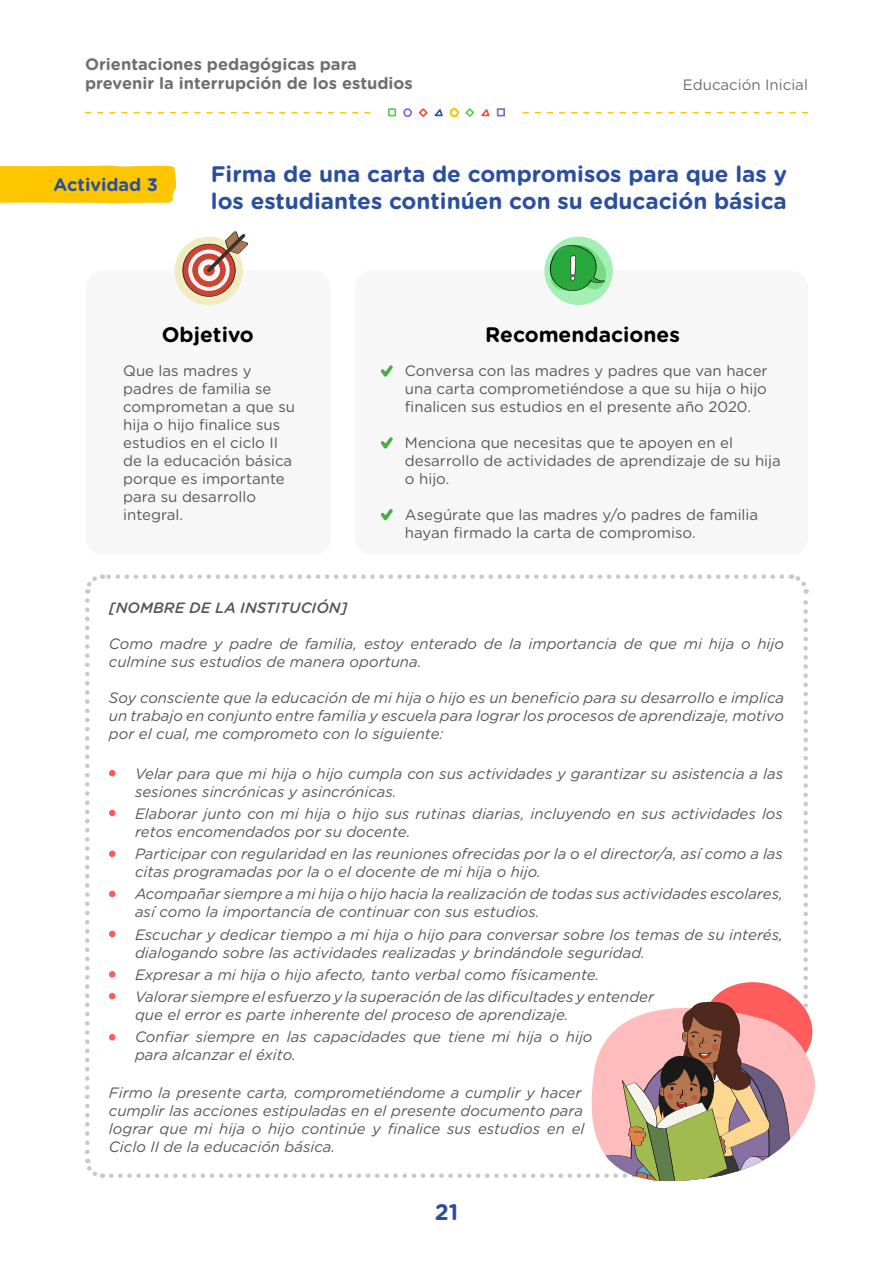
<style>
.page{position:relative;width:893px;height:1263px;background:#fff}
.page>*{position:absolute;margin:0;border:0;box-sizing:border-box;transform-origin:0 0}
.t1{font:700 22.5px/27px "Gotham Rounded";color:#2b4f9e}
.t2{font:700 21px "Gotham Rounded";color:#000}
.t3{font:700 18px "Gotham Rounded";color:#2b4f9e}
.t4{font:700 16.5px/19.8px "Gotham Rounded";color:#706f6f}
.t5{font:italic 15px/18px "Gotham Rounded";color:#575757}
.t6{font:15px/18px "Gotham Rounded";color:#575757}
.t7{font:italic 500 15px "Gotham Rounded";color:#575757}
.t8{font:15px "Gotham Rounded";color:#706f6f}
</style>
<div class="page">
<svg style="left:523px;top:112px;width:285px;height:1px"></svg>
<svg style="left:85px;top:112px;width:285px;height:1px"></svg>
<div style="left:403px;top:108px;width:9px;height:9px;border:2px solid #7569db;border-radius:50%"></div>
<div style="left:388px;top:108px;width:8px;height:8px;border:2px solid #5cc94f"></div>
<div style="left:497px;top:108px;width:8px;height:8px;border:2px solid #7569db"></div>
<svg style="left:418px;top:108px;width:72px;height:9px"></svg>
<svg style="left:0;top:165px;width:177px;height:39px;background:#fdca12"></svg>
<div style="left:86px;top:270px;width:245px;height:285px;background:#f7f7f7;border-radius:17px"></div>
<div style="left:355px;top:270px;width:453px;height:285px;background:#f7f7f7;border-radius:17px"></div>
<svg style="left:381px;top:365px;width:12px;height:12px"></svg>
<svg style="left:381px;top:437px;width:12px;height:11px"></svg>
<svg style="left:381px;top:509px;width:12px;height:11px"></svg>
<div style="left:174px;top:237px;width:69px;height:68px;background:#f1ebc2;border-radius:50%"></div>
<svg style="left:180px;top:231px;width:68px;height:67px"></svg>
<div style="left:544px;top:237px;width:69px;height:68px;background:#a4efb4;border-radius:50%"></div>
<svg style="left:550px;top:243px;width:57px;height:50px"></svg>
<svg style="left:85px;top:574px;width:730px;height:608px"></svg>
<p class="t4" style="left:85px;top:53px;width:329px">Orientaciones pedagógicas para prevenir la interrupción de los estudios</p>
<p class="t8" style="left:683px;top:75px;width:126px">Educación Inicial</p>
<p class="t3" style="left:54px;top:172px;width:106px">Actividad 3</p>
<h1 class="t1" style="left:211px;top:159px;width:577px">Firma de una carta de compromisos para que las y los estudiantes continúen con su educación básica</h1>
<h2 class="t2" style="left:162px;top:319px;width:94px">Objetivo</h2>
<h2 class="t2" style="left:485px;top:319px;width:196px">Recomendaciones</h2>
<p class="t6" style="left:123px;top:361px;width:173px">Que las madres y padres de familia se comprometan a que su hija o hijo finalice sus estudios en el ciclo II de la educación básica porque es importante para su desarrollo integral.</p>
<p class="t6" style="left:405px;top:361px;width:364px;text-align:justify">Conversa con las madres y padres que van hacer una carta comprometiéndose a que su hija o hijo finalicen sus estudios en el presente año 2020.</p>
<p class="t6" style="left:405px;top:433px;width:377px">Menciona que necesitas que te apoyen en el desarrollo de actividades de aprendizaje de su hija o hijo.</p>
<p class="t6" style="left:405px;top:505px;width:355px">Asegúrate que las madres y/o padres de familia hayan firmado la carta de compromiso.</p>
<p class="t7" style="left:109px;top:597px;width:240px">[NOMBRE DE LA INSTITUCIÓN]</p>
<p class="t5" style="left:109px;top:634px;width:677px">Como madre y padre de familia, estoy enterado de la importancia de que mi hija o hijo culmine sus estudios de manera oportuna.</p>
<p class="t5" style="left:109px;top:688px;width:677px;text-align:justify">Soy consciente que la educación de mi hija o hijo es un beneficio para su desarrollo e implica un trabajo en conjunto entre familia y escuela para lograr los procesos de aprendizaje, motivo por el cual, me comprometo con lo siguiente:</p>
<p class="t5" style="left:135px;top:764px;width:650px">Velar para que mi hija o hijo cumpla con sus actividades y garantizar su asistencia a las sesiones sincrónicas y asincrónicas.</p>
<p class="t5" style="left:135px;top:804px;width:649px">Elaborar junto con mi hija o hijo sus rutinas diarias, incluyendo en sus actividades los retos encomendados por su docente.</p>
<p class="t5" style="left:135px;top:844px;width:649px">Participar con regularidad en las reuniones ofrecidas por la o el director/a, así como a las citas programadas por la o el docente de mi hija o hijo.</p>
<p class="t5" style="left:135px;top:884px;width:649px">Acompañar siempre a mi hija o hijo hacia la realización de todas sus actividades escolares, así como la importancia de continuar con sus estudios.</p>
<p class="t5" style="left:135px;top:925px;width:650px">Escuchar y dedicar tiempo a mi hija o hijo para conversar sobre los temas de su interés, dialogando sobre las actividades realizadas y brindándole seguridad.</p>
<p class="t5" style="left:135px;top:963px;width:521px;line-height:22.2px">Expresar a mi hija o hijo afecto, tanto verbal como físicamente.<br>Valorar siempre el esfuerzo y la superación de las dificultades y entender</p>
<p class="t5" style="left:135px;top:1003px;width:459px;line-height:22.2px">que el error es parte inherente del proceso de aprendizaje.<br>Confiar siempre en las capacidades que tiene mi hija o hijo</p>
<p class="t5" style="left:135px;top:1045px;width:162px">para alcanzar el éxito.</p>
<p class="t5" style="left:109px;top:1083px;width:477px">Firmo la presente carta, comprometiéndome a cumplir y hacer cumplir las acciones estipuladas en el presente documento para lograr que mi hija o hijo continúe y finalice sus estudios en el Ciclo II de la educación básica.</p>
<h1 class="t1" style="left:435px;top:1197px;width:25px">21</h1>
</div>
